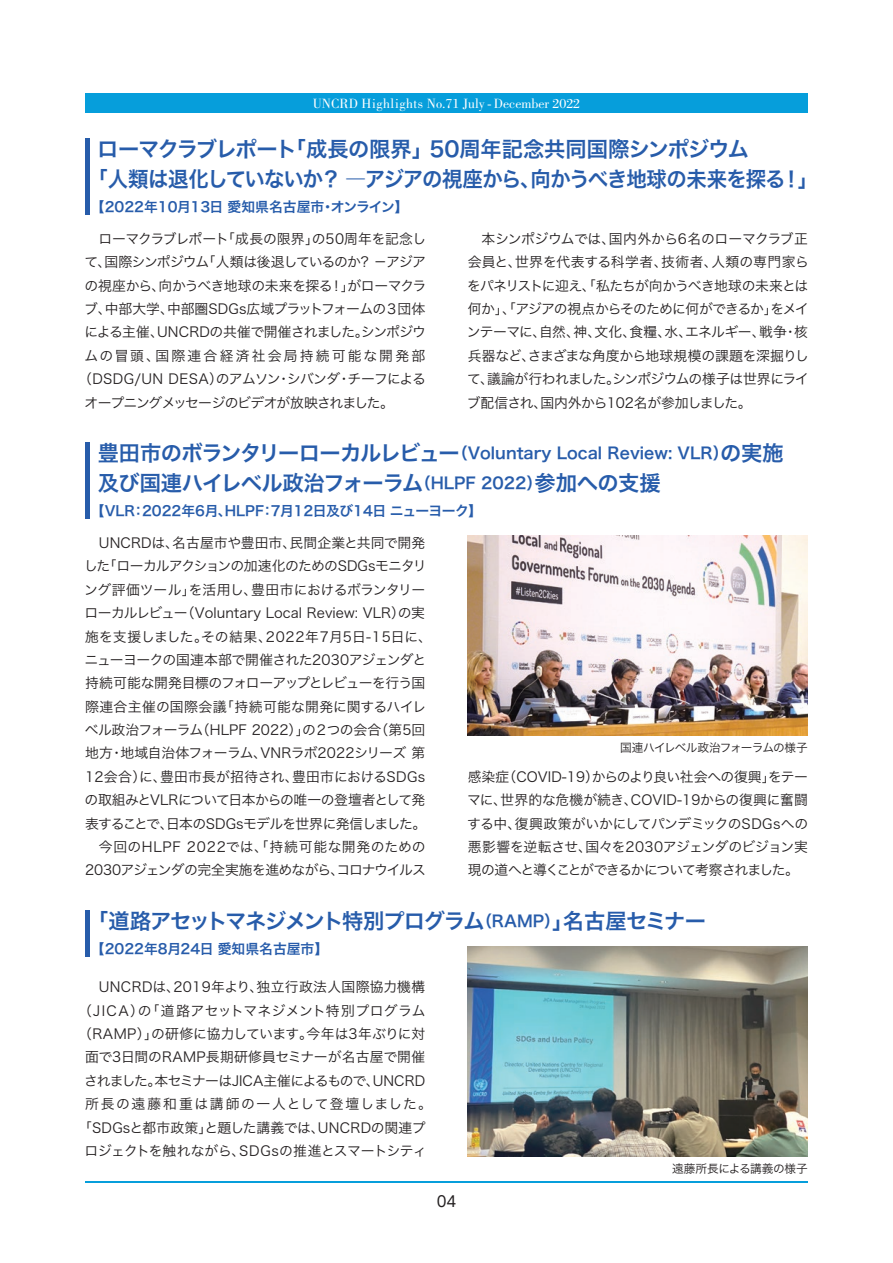
<style>
.page{position:relative;width:893px;height:1263px;background:#fff}
.page>*{position:absolute;margin:0;border:0;box-sizing:border-box;transform-origin:0 0}
.t1{font:21.3px/29.7px "Hira Kaku Pro N W6";letter-spacing:-.045em;color:#275caa}
.t2{font:21.3px "Hira Kaku Pro N W6";letter-spacing:-.025em;color:#275caa}
.t3{font:15.9px "Hira Kaku Pro N W6";color:#275caa}
.t4{font:14.85px "UD Shin Go Pro";color:#231f20}
.t5{font:13.8px/23.4px "Hira Kaku Pro N W3";letter-spacing:-.02em;color:#231f20;text-align:justify}
.t6{font:13.8px "Hira Kaku Pro N W3";letter-spacing:.015em;color:#231f20}
.t7{font:13.8px "Hira Kaku Pro N W3";letter-spacing:-.045em;color:#231f20}
.t8{font:13.8px "Hira Kaku Pro N W6";color:#275caa}
.t9{font:13.8px "Hira Kaku Pro N W3";letter-spacing:.005em;color:#231f20}
.t10{font:13.8px "Hira Kaku Pro N W3";letter-spacing:-.055em;color:#231f20}
.t11{font:13.8px "Hira Kaku Pro N W3";letter-spacing:.02em;color:#231f20}
.t12{font:13.8px "Hira Kaku Pro N W3";letter-spacing:-.065em;color:#231f20}
.t13{font:13.8px "Bodoni";color:#fff}
.t14{font:13.8px "Hira Kaku Pro N W3";letter-spacing:-.05em;color:#231f20}
.t15{font:13.8px "Hira Kaku Pro N W3";letter-spacing:-.04em;color:#231f20}
.t16{font:13.8px "Hira Kaku Pro N W3";letter-spacing:.025em;color:#231f20}
.t17{font:13.8px "Hira Kaku Pro N W3";letter-spacing:.01em;color:#231f20}
.t18{font:13.8px "Hira Kaku Pro N W3";letter-spacing:.055em;color:#231f20}
.t19{font:13.8px "Hira Kaku Pro N W3";color:#231f20}
.t20{font:13.8px "Hira Kaku Pro N W3";letter-spacing:.115em;color:#231f20}
.t21{font:13.8px "Hira Kaku Pro N W3";letter-spacing:.165em;color:#231f20}
.t22{font:11.7px "Hira Kaku Pro N W3";letter-spacing:-.06em;color:#231f20}
.t23{font:11.7px "Hira Kaku Pro N W3";letter-spacing:-.03em;color:#231f20}
.s1{font-size:21.3px}
.s2{font-size:15.9px}
</style>
<div class="page">
<img style="left:468px;top:536px;width:340px;height:200px">
<img style="left:468px;top:946px;width:340px;height:211px">
<hr style="left:85px;top:442px;width:4px;height:77px;background:#275caa">
<hr style="left:85px;top:910px;width:4px;height:47px;background:#275caa">
<hr style="left:85px;top:138px;width:4px;height:77px;background:#275caa">
<hr style="left:85px;top:1181px;width:723px;height:1px;background:#069edb">
<div style="left:85px;top:94px;width:723px;height:19px;background:#069edb"></div>
<p class="t13" style="left:313px;top:96px;width:269px">UNCRD Highlights No.71 July -December 2022</p>
<h1 class="t1" style="left:88px;top:133px;width:732px;text-indent:10px">ローマクラブレポート「成長の限界」50周年記念共同国際シンポジウム<br>「人類は退化していないか？ ―アジアの視座から、向かうべき地球の未来を探る！」</h1>
<p class="t8" style="left:91px;top:194px;width:319px">【2022年10月13日 愛知県名古屋市・オンライン】</p>
<p class="t5" style="left:98px;top:226px;width:329px">ローマクラブレポート「成長の限界」の50周年を記念し</p>
<p class="t12" style="left:84px;top:250px;width:343px">て、国際シンポジウム「人類は後退しているのか? －アジア</p>
<p class="t5" style="left:85px;top:273px;width:343px">の視座から、向かうべき地球の未来を探る！」がローマクラ</p>
<p class="t5" style="left:84px;top:296px;width:343px">ブ、中部大学、中部圏SDGs広域プラットフォームの３団体</p>
<p class="t7" style="left:85px;top:320px;width:343px">による主催、UNCRDの共催で開催されました。シンポジウ</p>
<p class="t21" style="left:85px;top:343px;width:342px">ムの冒頭、国際連合経済社会局持続可能な開発部</p>
<p class="t7" style="left:78px;top:367px;width:349px">（DSDG/UN DESA）のアムソン・シバンダ・チーフによる</p>
<p class="t12" style="left:85px;top:390px;width:311px">オープニングメッセージのビデオが放映されました。</p>
<p class="t5" style="left:467px;top:226px;width:344px;text-indent:15px">本シンポジウムでは、国内外から6名のローマクラブ正会員と、世界を代表する科学者、技術者、人類の専門家らをパネリストに迎え、「私たちが向かうべき地球の未来とは何か」、「アジアの視点からそのために何ができるか」をメインテーマに、自然、神、文化、食糧、水、エネルギー、戦争・核兵器など、さまざまな角度から地球規模の課題を深掘りして、議論が行われました。シンポジウムの様子は世界にライブ配信され、国内外から102名が参加しました。</p>
<p class="t3" style="left:98px;top:439px;width:687px"><span class="s1">豊田市のボランタリーローカルレビュー</span>（Voluntary Local Review: VLR）<span class="s1">の実施</span></p>
<h1 class="t2" style="left:98px;top:463px;width:564px">及び国連ハイレベル政治フォーラム<span class="s2">（HLPF 2022）</span>参加への支援</h1>
<p class="t8" style="left:91px;top:499px;width:392px">【VLR：2022年6月、HLPF：7月12日及び14日 ニューヨーク】</p>
<p class="t17" style="left:99px;top:530px;width:328px">UNCRDは、名古屋市や豊田市、民間企業と共同で開発</p>
<p class="t10" style="left:84px;top:554px;width:344px">した「ローカルアクションの加速化のためのSDGsモニタリ</p>
<p class="t5" style="left:84px;top:577px;width:343px">ング評価ツール」を活用し、豊田市におけるボランタリー</p>
<p class="t9" style="left:85px;top:601px;width:342px">ローカルレビュー（Voluntary Local Review: VLR）の実</p>
<p class="t6" style="left:85px;top:624px;width:349px">施を支援しました。その結果、2022年7月5日-15日に、</p>
<p class="t5" style="left:85px;top:647px;width:343px">ニューヨークの国連本部で開催された2030アジェンダと</p>
<p class="t7" style="left:85px;top:671px;width:342px">持続可能な開発目標のフォローアップとレビューを行う国</p>
<p class="t11" style="left:85px;top:694px;width:343px">際連合主催の国際会議「持続可能な開発に関するハイレ</p>
<p class="t5" style="left:85px;top:717px;width:342px">ベル政治フォーラム（HLPF 2022）」の２つの会合（第5回</p>
<p class="t5" style="left:85px;top:740px;width:342px">地方・地域自治体フォーラム、VNRラボ2022シリーズ 第</p>
<p class="t6" style="left:85px;top:764px;width:342px">12会合）に、豊田市長が招待され、豊田市におけるSDGs</p>
<p class="t15" style="left:85px;top:788px;width:342px">の取組みとVLRについて日本からの唯一の登壇者として発</p>
<p class="t14" style="left:85px;top:811px;width:343px">表することで、日本のSDGsモデルを世界に発信しました。</p>
<p class="t18" style="left:99px;top:834px;width:328px">今回のHLPF 2022では、「持続可能な開発のための</p>
<p class="t10" style="left:85px;top:858px;width:342px">2030アジェンダの完全実施を進めながら、コロナウイルス</p>
<p class="t22" style="left:620px;top:737px;width:189px">国連ハイレベル政治フォーラムの様子</p>
<p class="t5" style="left:467px;top:764px;width:343px">感染症（COVID-19）からのより良い社会への復興」をテーマに、世界的な危機が続き、COVID-19からの復興に奮闘する中、復興政策がいかにしてパンデミックのSDGsへの悪影響を逆転させ、国々を2030アジェンダのビジョン実現の道へと導くことができるかについて考察されました。</p>
<h1 class="t1" style="left:87px;top:905px;width:620px">「道路アセットマネジメント特別プログラム<span class="s2">（RAMP）</span>」名古屋セミナー</h1>
<p class="t8" style="left:91px;top:936px;width:239px">【2022年8月24日 愛知県名古屋市】</p>
<p class="t16" style="left:99px;top:975px;width:328px">UNCRDは、2019年より、独立行政法人国際協力機構</p>
<p class="t11" style="left:78px;top:998px;width:349px">（JICA）の「道路アセットマネジメント特別プログラム</p>
<p class="t9" style="left:78px;top:1021px;width:349px">（RAMP）」の研修に協力しています。今年は3年ぶりに対</p>
<p class="t19" style="left:85px;top:1045px;width:342px">面で3日間のRAMP長期研修員セミナーが名古屋で開催</p>
<p class="t5" style="left:84px;top:1068px;width:342px">されました。本セミナーはJICA主催によるもので、UNCRD</p>
<p class="t20" style="left:85px;top:1092px;width:349px">所長の遠藤和重は講師の一人として登壇しました。</p>
<p class="t6" style="left:78px;top:1115px;width:349px">「SDGsと都市政策」と題した講義では、UNCRDの関連プ</p>
<p class="t5" style="left:85px;top:1138px;width:344px">ロジェクトを触れながら、SDGsの推進とスマートシティ</p>
<p class="t4" style="left:437px;top:1189px;width:21px">04</p>
<p class="t23" style="left:672px;top:1158px;width:137px">遠藤所長による講義の様子</p>
</div>
